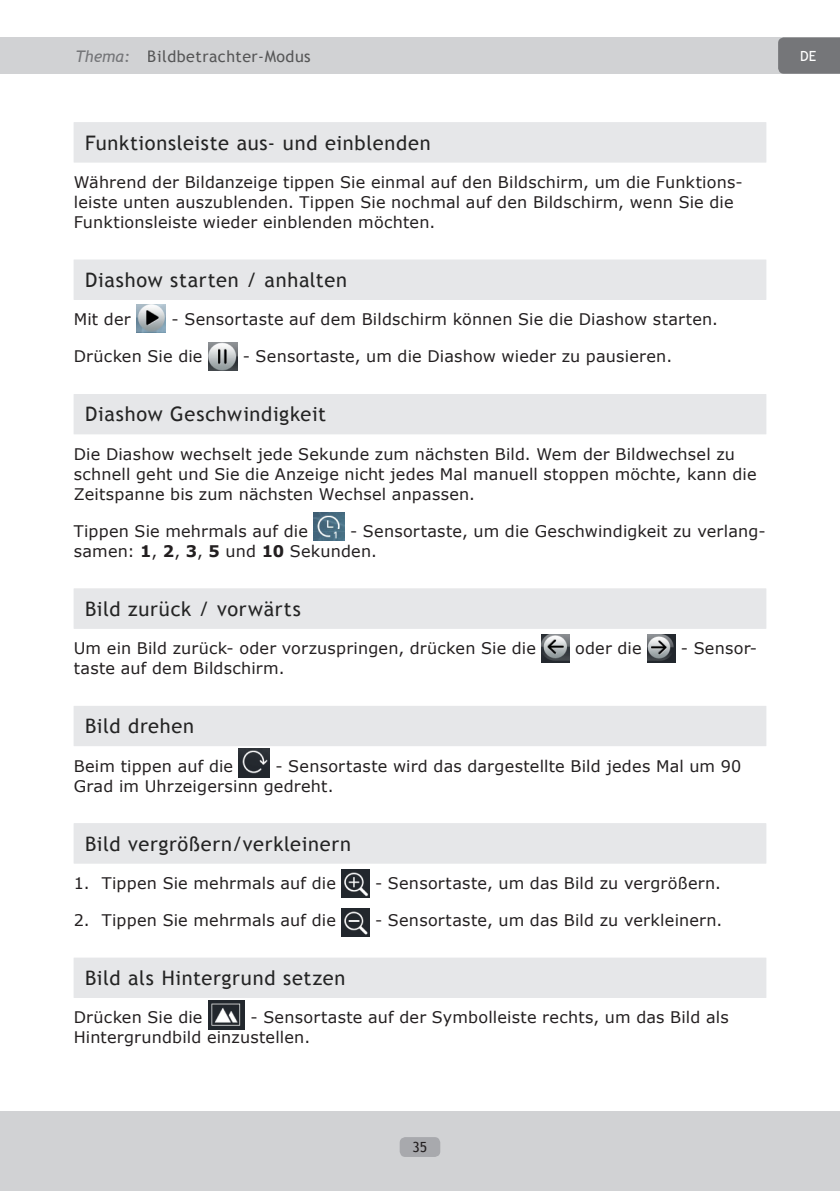
<style>
.page{position:relative;width:840px;height:1191px;background:#fff}
.page>*{position:absolute;margin:0;border:0;box-sizing:border-box;transform-origin:0 0}
.Thema-Unterthema-Übe{font:20px "Trebuchet MS";letter-spacing:.03em;color:#242424}
.Text-Absatz{font:16px/20px "Verdana";letter-spacing:.015em;color:#231f20}
.t1{font:16px "Trebuchet MS";letter-spacing:.03em;color:#000}
.t2{font:14px "Trebuchet MS";color:#231f20}
.t3{font:14px "Trebuchet MS";color:#fff}
.s1{font-style:italic;color:#757679}
.s2{font-weight:700}
</style>
<div class="page">
<div style="left:0;top:1111px;width:839px;height:80px;background:#d1d2d4"></div>
<div style="left:399px;top:1137px;width:41px;height:20px;background:#a8a9ad;border-radius:6px"></div>
<div style="left:0;top:37px;width:839px;height:37px;background:#d1d2d4"></div>
<svg style="left:778px;top:37px;width:61px;height:37px"></svg>
<div style="left:74px;top:122px;width:691px;height:40px;background:#e6e7e9"></div>
<div style="left:74px;top:260px;width:691px;height:40px;background:#e6e7e9"></div>
<div style="left:74px;top:394px;width:691px;height:40px;background:#e6e7e9"></div>
<div style="left:74px;top:588px;width:691px;height:40px;background:#eeeeef"></div>
<div style="left:74px;top:589px;width:691px;height:40px;background:#e6e7e9"></div>
<div style="left:74px;top:706px;width:691px;height:40px;background:#e6e7e9"></div>
<div style="left:74px;top:823px;width:691px;height:40px;background:#e6e7e9"></div>
<div style="left:74px;top:957px;width:691px;height:40px;background:#f5f5f6"></div>
<div style="left:74px;top:958px;width:691px;height:40px;background:#e6e7e9"></div>
<img style="left:136px;top:304px;width:30px;height:28px">
<img style="left:208px;top:342px;width:29px;height:29px">
<img style="left:313px;top:512px;width:31px;height:29px">
<img style="left:541px;top:634px;width:28px;height:28px">
<img style="left:647px;top:634px;width:27px;height:28px">
<img style="left:239px;top:749px;width:30px;height:28px">
<img style="left:341px;top:869px;width:28px;height:28px">
<img style="left:341px;top:908px;width:28px;height:28px">
<img style="left:208px;top:1000px;width:37px;height:29px">
<p class="t1" style="left:75px;top:47px;width:236px"><span class="s1">Thema:</span> Bildbetrachter-Modus</p>
<p class="t3" style="left:799px;top:48px;width:18px">DE</p>
<p class="Thema-Unterthema-Übe" style="left:85px;top:131px;width:347px">Funktionsleiste aus- und einblenden</p>
<p class="Text-Absatz" style="left:74px;top:172px;width:670px">Während der Bildanzeige tippen Sie einmal auf den Bildschirm, um die Funktions&shy;leiste unten auszublenden. Tippen Sie nochmal auf den Bildschirm, wenn Sie die<br>Funktionsleiste wieder einblenden möchten.</p>
<p class="Thema-Unterthema-Übe" style="left:85px;top:268px;width:263px">Diashow starten / anhalten</p>
<p class="Text-Absatz" style="left:74px;top:309px;width:58px">Mit der</p>
<p class="Text-Absatz" style="left:171px;top:309px;width:547px">- Sensortaste auf dem Bildschirm können Sie die Diashow starten.</p>
<p class="Text-Absatz" style="left:74px;top:346px;width:130px">Drücken Sie die</p>
<p class="Text-Absatz" style="left:242px;top:346px;width:430px">- Sensortaste, um die Diashow wieder zu pausieren.</p>
<p class="Thema-Unterthema-Übe" style="left:85px;top:402px;width:242px">Diashow Geschwindigkeit</p>
<p class="Text-Absatz" style="left:74px;top:444px;width:684px">Die Diashow wechselt jede Sekunde zum nächsten Bild. Wem der Bildwechsel zu schnell geht und Sie die Anzeige nicht jedes Mal manuell stoppen möchte, kann die<br>Zeitspanne bis zum nächsten Wechsel anpassen.</p>
<p class="Text-Absatz" style="left:74px;top:521px;width:235px">Tippen Sie mehrmals auf die</p>
<p class="Text-Absatz" style="left:74px;top:521px;width:693px;text-indent:276px">- Sensortaste, um die Geschwindigkeit zu verlang&shy;samen: <span class="s2">1</span>, <span class="s2">2</span>, <span class="s2">3</span>, <span class="s2">5</span> und <span class="s2">10</span> Sekunden.</p>
<p class="Thema-Unterthema-Übe" style="left:85px;top:597px;width:217px">Bild zurück / vorwärts</p>
<p class="Text-Absatz" style="left:74px;top:638px;width:463px">Um ein Bild zurück- oder vorzuspringen, drücken Sie die</p>
<p class="Text-Absatz" style="left:574px;top:638px;width:68px">oder die</p>
<p class="Text-Absatz" style="left:680px;top:638px;width:78px">- Sensor-</p>
<p class="Text-Absatz" style="left:74px;top:658px;width:212px">taste auf dem Bildschirm.</p>
<p class="Thema-Unterthema-Übe" style="left:85px;top:714px;width:110px">Bild drehen</p>
<p class="Text-Absatz" style="left:74px;top:755px;width:161px">Beim tippen auf die</p>
<p class="Text-Absatz" style="left:74px;top:755px;width:668px;text-indent:201px">- Sensortaste wird das dargestellte Bild jedes Mal um 90<br>Grad im Uhrzeigersinn gedreht.</p>
<p class="Thema-Unterthema-Übe" style="left:85px;top:831px;width:267px">Bild vergrößern/verkleinern</p>
<p class="Text-Absatz" style="left:74px;top:873px;width:263px">1. Tippen Sie mehrmals auf die</p>
<p class="Text-Absatz" style="left:375px;top:873px;width:347px">- Sensortaste, um das Bild zu vergrößern.</p>
<p class="Text-Absatz" style="left:74px;top:910px;width:263px">2. Tippen Sie mehrmals auf die</p>
<p class="Text-Absatz" style="left:375px;top:910px;width:348px">- Sensortaste, um das Bild zu verkleinern.</p>
<p class="Thema-Unterthema-Übe" style="left:85px;top:966px;width:262px">Bild als Hintergrund setzen</p>
<p class="Text-Absatz" style="left:74px;top:1007px;width:130px">Drücken Sie die</p>
<p class="Text-Absatz" style="left:74px;top:1007px;width:656px;text-indent:176px">- Sensortaste auf der Symbolleiste rechts, um das Bild als<br>Hintergrundbild einzustellen.</p>
<p class="t2" style="left:412px;top:1139px;width:16px">35</p>
</div>
